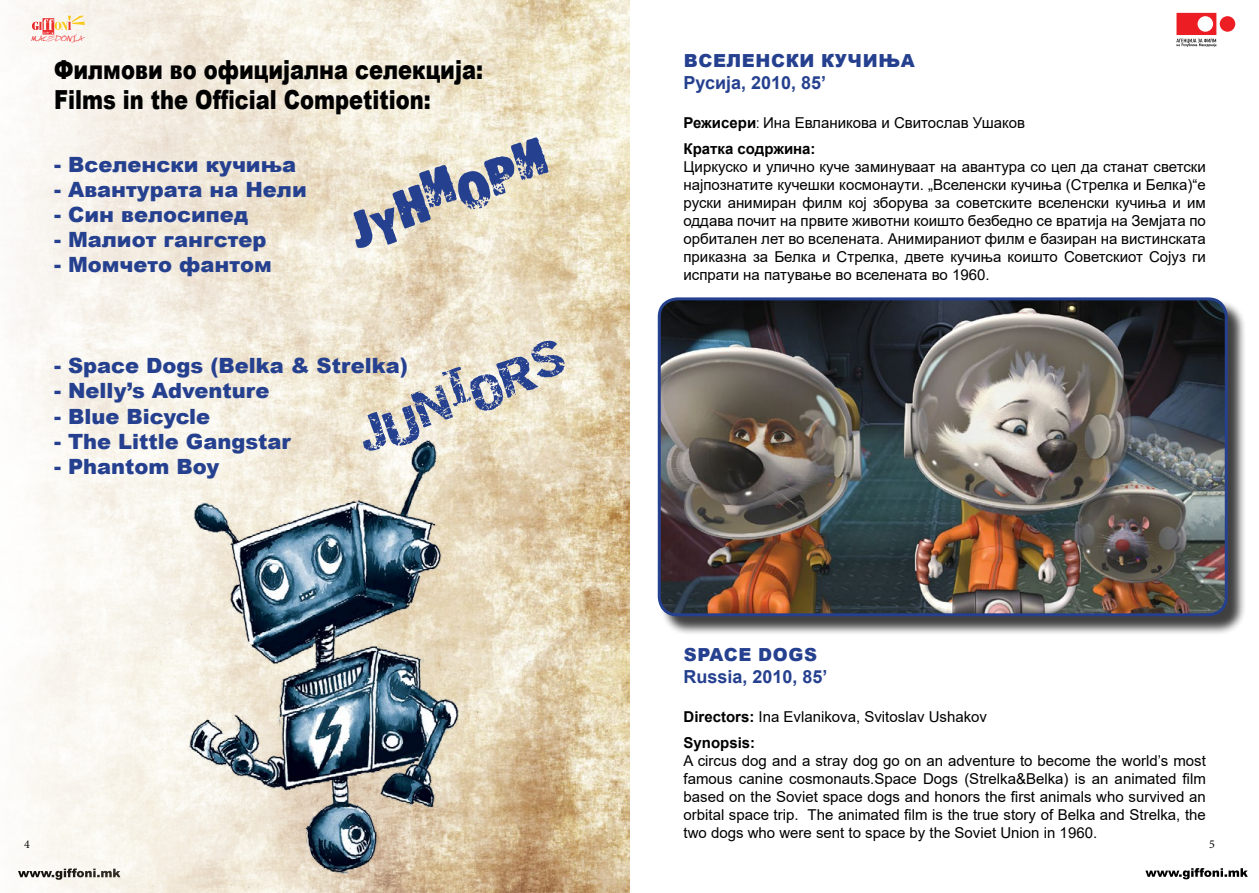
<style>
.page{position:relative;width:1259px;height:893px;background:#fff}
.page>*{position:absolute;margin:0;border:0;box-sizing:border-box;transform-origin:0 0}
.t1{font:900 26.25px/30px "Arial";color:#000;scale:.8 1}
.t2{font:900 21px "Arial";color:#25408f}
.t3{font:700 18px "Arial";color:#25408f}
.t4{font:900 18px "Arial";letter-spacing:.035em;color:#25408f}
.t5{font:15px/18px "Arial";color:#000}
.t6{font:12px "Minion Pro";color:#000}
.t7{font:10.05px "Especial Kay";color:#ed1d24;scale:1.2 1}
.s1{font-weight:700}
.s2{font-family:"Arial Narrow"}
</style>
<div class="page">
<svg style="left:1176px;top:13px;width:40px;height:34px"></svg>
<div style="left:1219px;top:16px;width:16px;height:16px;background:#ed1d24;border-radius:50%"></div>
<svg style="left:1145px;top:868px;width:102px;height:11px"></svg>
<img style="left:8px;top:0;width:621px;height:893px">
<svg style="left:363px;top:340px;width:201px;height:111px;background:#d2cdc4"></svg>
<svg style="left:353px;top:137px;width:196px;height:111px;background:#c1c0bf"></svg>
<img style="left:133px;top:380px;width:424px;height:513px">
<div style="left:659px;top:299px;width:587px;height:336px;background:#000;opacity:.75"></div>
<img style="left:659px;top:299px;width:567px;height:316px">
<div style="left:658px;top:297px;width:569px;height:319px;border:3px solid #25408f;border-radius:18px"></div>
<p class="t7" style="left:31px;top:34px;width:45px">MACEDONI A</p>
<h1 class="t1" style="left:54px;top:54px;width:538px">Филмови во официјална селекција:<br>Films in the Official Competition:</h1>
<h2 class="t2" style="left:54px;top:149px;width:244px">- Вселенски кучиња</h2>
<h2 class="t2" style="left:54px;top:174px;width:254px">- Авантурата на Нели</h2>
<h2 class="t2" style="left:54px;top:199px;width:195px">- Син велосипед</h2>
<h2 class="t2" style="left:54px;top:225px;width:214px">- Малиот гангстер</h2>
<h2 class="t2" style="left:54px;top:250px;width:219px">- Момчето фантом</h2>
<h2 class="t2" style="left:54px;top:351px;width:355px">- Space Dogs (Belka &amp; Strelka)</h2>
<h2 class="t2" style="left:54px;top:376px;width:217px">- Nelly’s Adventure</h2>
<h2 class="t2" style="left:54px;top:401px;width:158px">- Blue Bicycle</h2>
<h2 class="t2" style="left:54px;top:426px;width:238px">- Тhe Little Gangstar</h2>
<h2 class="t2" style="left:54px;top:451px;width:167px">- Phantom Boy</h2>
<p class="t4" style="left:684px;top:48px;width:232px">Вселенски кучиња</p>
<p class="t3" style="left:683px;top:70px;width:144px">Русија, 2010, 85’</p>
<p class="t5" style="left:683px;top:110px;width:343px;line-height:25.5px"><span class="s1">Режисери</span><span class="s2">:</span> Ина Евланикова и Свитослав Ушаков<br><span class="s1">Кратка содржина:</span></p>
<p class="t5" style="left:683px;top:157px;width:524px;text-align:justify">Циркуско и улично куче заминуваат на авантура со цел да станат светски најпознатите кучешки космонаути. „Вселенски кучиња (Стрелка и Белка)“е руски анимиран филм кој зборува за советските вселенски кучиња и им оддава почит на првите животни коишто безбедно се вратија на Земјата по орбитален лет во вселената. Анимираниот филм е базиран на вистинската приказна за Белка и Стрелка, двете кучиња коишто Советскиот Сојуз ги испрати на патување во вселената во 1960.</p>
<p class="t4" style="left:684px;top:642px;width:120px">Space dogs</p>
<p class="t3" style="left:683px;top:664px;width:146px">Russia, 2010, 85’</p>
<p class="t5" style="left:683px;top:704px;width:305px;line-height:25.5px"><span class="s1">Directors:</span> Ina Evlanikova, Svitoslav Ushakov<br><span class="s1">Synopsis:</span></p>
<p class="t5" style="left:683px;top:751px;width:524px;text-align:justify">A circus dog and a stray dog go on an adventure to become the world’s most famous canine cosmonauts.Space Dogs (Strelka&amp;Belka) is an animated film based on the Soviet space dogs and honors the first animals who survived an orbital space trip. The animated film is the true story of Belka and Strelka, the two dogs who were sent to space by the Soviet Union in 1960.</p>
<p class="t6" style="left:24px;top:836px;width:7px">4</p>
<p class="t6" style="left:1209px;top:836px;width:7px">5</p>
</div>
